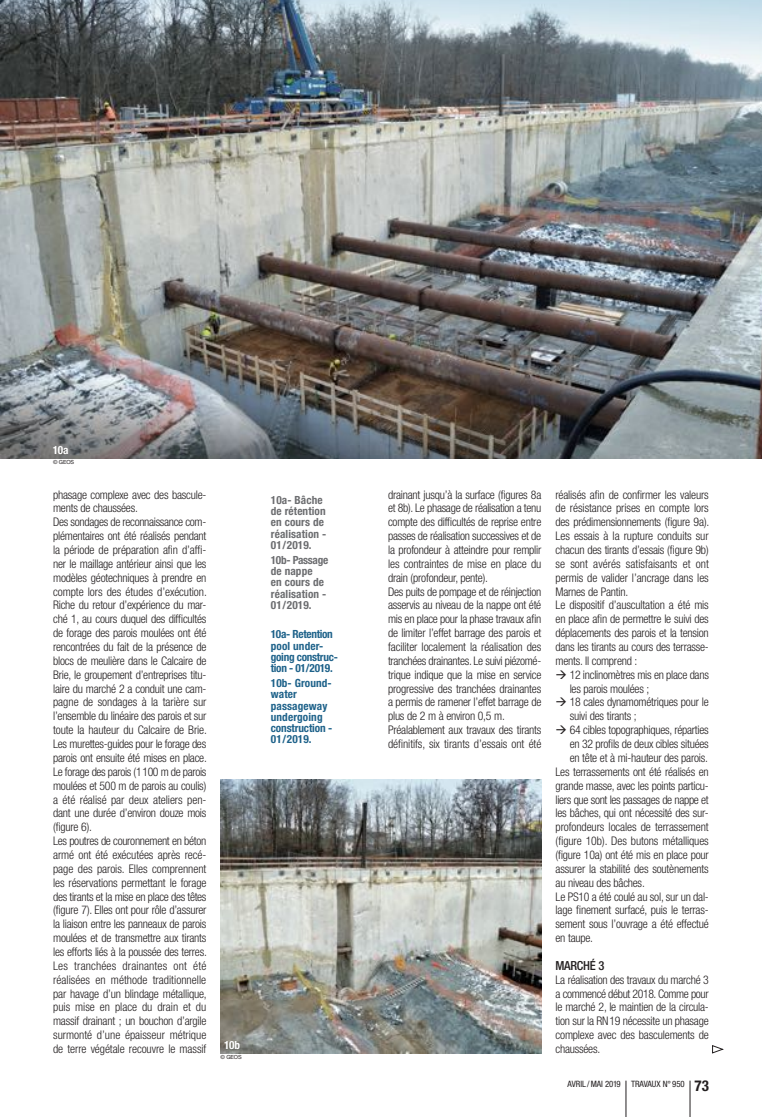
<style>
.page{position:relative;width:762px;height:1117px;background:#fff}
.page>*{position:absolute;margin:0;border:0;box-sizing:border-box;transform-origin:0 0}
.t1{font:500 condensed 12.5px "Helvetica Neue";letter-spacing:-.025em;color:#231f20}
.t2{font:300 condensed 11.88px/13.9px "Helvetica Neue";letter-spacing:-.02em;color:#231f20}
.t3{font:700 condensed 11.25px/11.2px "Helvetica Neue";letter-spacing:.01em;color:#6c6d70}
.t4{font:700 condensed 11.25px/11.2px "Helvetica Neue";letter-spacing:.01em;color:#1e628a}
.t5{font:700 condensed 11.25px/11.2px "Helvetica Neue";letter-spacing:-.025em;color:#1e628a}
.t6{font:700 condensed 11.25px "Helvetica Neue";letter-spacing:-.02em;color:#fff}
.t7{font:condensed 8.75px "Helvetica Neue";color:#231f20}
.t8{font:5.62px "Helvetica Neue";letter-spacing:-.02em;color:#231f20}
.s1{font-weight:700;font-size:15px}
</style>
<div class="page">
<hr style="left:626px;top:1080px;width:1px;height:36px;background:#231f20">
<hr style="left:690px;top:1080px;width:1px;height:36px;background:#231f20">
<img style="left:221px;top:779px;width:320px;height:273px">
<img style="left:0;top:0;width:762px;height:458px">
<svg style="left:712px;top:1045px;width:11px;height:8px"></svg>
<p class="t6" style="left:53px;top:443px;width:17px">10a</p>
<p class="t8" style="left:53px;top:458px;width:23px">© GEOS</p>
<p class="t2" style="left:53px;top:487px;width:155px">phasage complexe avec des bascule&shy;ments de chaussées.<br>Des sondages de reconnaissance com&shy;plémentaires ont été réalisés pendant la période de préparation afin d’affi&shy;ner le maillage antérieur ainsi que les modèles géotechniques à prendre en compte lors des études d’exécution.<br>Riche du retour d’expérience du mar&shy;ché 1, au cours duquel des difficultés de forage des parois moulées ont été rencontrées du fait de la présence de blocs de meulière dans le Calcaire de Brie, le groupement d’entreprises titu&shy;laire du marché 2 a conduit une cam&shy;pagne de sondages à la tarière sur l’ensemble du linéaire des parois et sur toute la hauteur du Calcaire de Brie.<br>Les murettes-guides pour le forage des parois ont ensuite été mises en place.<br>Le forage des parois (1100 m de parois moulées et 500 m de parois au coulis) a été réalisé par deux ateliers pen&shy;dant une durée d’environ douze mois (figure 6).<br>Les poutres de couronnement en béton armé ont été exécutées après recé&shy;page des parois. Elles comprennent les réservations permettant le forage des tirants et la mise en place des têtes (figure 7). Elles ont pour rôle d’assurer la liaison entre les panneaux de parois moulées et de transmettre aux tirants les efforts liés à la poussée des terres.<br>Les tranchées drainantes ont été réalisées en méthode traditionnelle par havage d’un blindage métallique, puis mise en place du drain et du massif drainant ; un bouchon d’argile surmonté d’une épaisseur métrique de terre végétale recouvre le massif</p>
<p class="t3" style="left:271px;top:494px;width:57px">10a- Bâche de rétention en cours de réalisation -<br>01/2019.</p>
<p class="t3" style="left:271px;top:554px;width:59px">10b- Passage de nappe<br>en cours de réalisation -<br>01/2019.</p>
<p class="t5" style="left:271px;top:628px;width:69px">10a- Retention pool under&shy;going construc&shy;tion - 01/2019.</p>
<p class="t4" style="left:271px;top:677px;width:63px">10b- Ground&shy;water passageway undergoing construction -<br>01/2019.</p>
<p class="t6" style="left:224px;top:1037px;width:17px">10b</p>
<p class="t8" style="left:221px;top:1053px;width:23px">© GEOS</p>
<p class="t2" style="left:388px;top:487px;width:155px">drainant jusqu’à la surface (figures 8a et 8b). Le phasage de réalisation a tenu compte des difficultés de reprise entre passes de réalisation successives et de la profondeur à atteindre pour remplir les contraintes de mise en place du drain (profondeur, pente).<br>Des puits de pompage et de réinjection asservis au niveau de la nappe ont été mis en place pour la phase travaux afin de limiter l’effet barrage des parois et faciliter localement la réalisation des tranchées drainantes. Le suivi piézomé&shy;trique indique que la mise en service progressive des tranchées drainantes a permis de ramener l’effet barrage de plus de 2 m à environ 0,5 m.<br>Préalablement aux travaux des tirants définitifs, six tirants d’essais ont été</p>
<p class="t2" style="left:555px;top:487px;width:155px">réalisés afin de confirmer les valeurs de résistance prises en compte lors des prédimensionnements (figure 9a).<br>Les essais à la rupture conduits sur chacun des tirants d’essais (figure 9b) se sont avérés satisfaisants et ont permis de valider l’ancrage dans les Marnes de Pantin.<br>Le dispositif d’auscultation a été mis en place afin de permettre le suivi des déplacements des parois et la tension dans les tirants au cours des terrasse&shy;ments. Il comprend :</p>
<p class="t2" style="left:570px;top:667px;width:141px;text-indent:-14px">→ 12 inclinomètres mis en place dans les parois moulées ;</p>
<p class="t2" style="left:570px;top:695px;width:141px;text-indent:-14px">→ 18 cales dynamométriques pour le suivi des tirants ;</p>
<p class="t2" style="left:555px;top:722px;width:155px">→ 64 cibles topographiques, réparties</p>
<p class="t2" style="left:570px;top:736px;width:141px">en 32 profils de deux cibles situées</p>
<p class="t2" style="left:570px;top:750px;width:140px">en tête et à mi-hauteur des parois.</p>
<p class="t2" style="left:555px;top:764px;width:155px">Les terrassements ont été réalisés en</p>
<p class="t2" style="left:555px;top:778px;width:155px">grande masse, avec les points particu-</p>
<p class="t2" style="left:555px;top:792px;width:155px">liers que sont les passages de nappe et</p>
<p class="t2" style="left:555px;top:806px;width:155px">les bâches, qui ont nécessité des sur-</p>
<p class="t2" style="left:555px;top:819px;width:155px">profondeurs locales de terrassement</p>
<p class="t2" style="left:555px;top:833px;width:155px">(figure 10b). Des butons métalliques</p>
<p class="t2" style="left:555px;top:847px;width:155px">(figure 10a) ont été mis en place pour</p>
<p class="t2" style="left:555px;top:861px;width:155px">assurer la stabilité des soutènements</p>
<p class="t2" style="left:555px;top:875px;width:91px">au niveau des bâches.</p>
<p class="t2" style="left:555px;top:889px;width:155px">Le PS10 a été coulé au sol, sur un dal-</p>
<p class="t2" style="left:555px;top:902px;width:155px">lage finement surfacé, puis le terras-</p>
<p class="t2" style="left:555px;top:916px;width:155px">sement sous l’ouvrage a été effectué</p>
<p class="t2" style="left:555px;top:930px;width:39px">en taupe.</p>
<p class="t1" style="left:555px;top:957px;width:50px">MARCHÉ 3</p>
<p class="t2" style="left:555px;top:972px;width:155px;text-align:justify">La réalisation des travaux du marché 3 a commencé début 2018. Comme pour le marché 2, le maintien de la circula&shy;tion sur la RN19 nécessite un phasage complexe avec des basculements de chaussées.</p>
<p class="t7" style="left:567px;top:1078px;width:143px">AVRIL /MAI 2019 TRAVAUX N° 950 <span class="s1">73</span></p>
</div>
